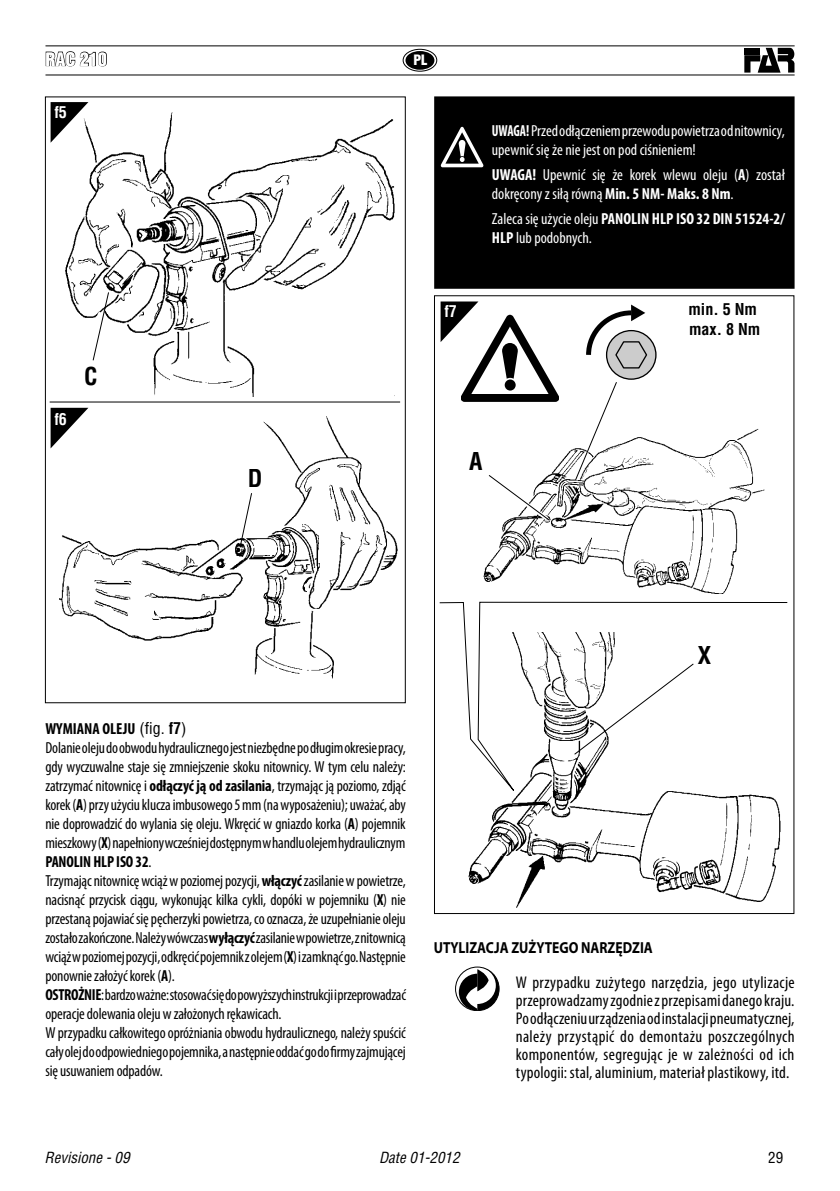
<style>
.page{position:relative;width:840px;height:1191px;background:#fff}
.page>*{position:absolute;margin:0;border:0;box-sizing:border-box;transform-origin:0 0}
.t1{font:700 condensed 24px "Helvetica LT Std";color:#000}
.t2{font:900 condensed 18px "Helvetica LT Std";color:#fff}
.t3{font:condensed 17px/18px "Myriad Pro";letter-spacing:.01em;color:#000;text-align:justify}
.t4{font:condensed 16px/19px "Myriad Pro";letter-spacing:-.01em;color:#000}
.t5{font:condensed 16px/19px "Myriad Pro";color:#fff}
.t6{font:700 16px "Myriad Pro";color:#000;scale:.85 1}
.t7{font:700 condensed 16px/20px "Helvetica LT Std";color:#000}
.t8{font:700 condensed 16px "Helvetica LT Std";color:#fff}
.t9{font:italic condensed 15px "Helvetica LT Std";color:#000}
.t10{font:condensed 15px "Helvetica LT Std";color:#000}
.t11{font:900 condensed 14px "Helvetica LT Std";color:#fff}
.s1{font-weight:700}
.s2{font-family:"Helvetica LT Std"}
.s3{font-family:"Helvetica LT Std";font-weight:700}
</style>
<div class="page">
<hr style="left:45px;top:45px;width:749px;height:1px;background:#000">
<hr style="left:45px;top:74px;width:749px;height:1px;background:#000">
<svg style="left:744px;top:48px;width:50px;height:25px"></svg>
<div style="left:406px;top:52px;width:27px;height:17px;background:#000;border-radius:50%"></div>
<div style="left:405px;top:51px;width:29px;height:19px;border:2px solid #000;border-radius:50%"></div>
<div style="left:402px;top:49px;width:35px;height:22px;border:1px solid #000;border-radius:50%"></div>
<svg style="left:45px;top:45px;width:62px;height:30px"></svg>
<hr style="left:50px;top:402px;width:350px;height:1px;background:#000">
<svg style="left:51px;top:102px;width:37px;height:40px"></svg>
<svg style="left:51px;top:408px;width:37px;height:40px"></svg>
<svg style="left:439px;top:602px;width:348px;height:40px"></svg>
<div style="left:435px;top:97px;width:358px;height:191px;background:#000"></div>
<div style="left:434px;top:96px;width:360px;height:193px;border:2px solid #000"></div>
<svg style="left:440px;top:127px;width:43px;height:40px"></svg>
<img style="left:55px;top:109px;width:340px;height:287px">
<svg style="left:70px;top:292px;width:39px;height:86px"></svg>
<img style="left:59px;top:416px;width:339px;height:263px">
<svg style="left:217px;top:467px;width:35px;height:77px"></svg>
<img style="left:483px;top:429px;width:282px;height:165px">
<svg style="left:440px;top:301px;width:118px;height:101px"></svg>
<svg style="left:483px;top:471px;width:69px;height:53px"></svg>
<div style="left:606px;top:330px;width:49px;height:49px;background:#ccc;border-radius:50%"></div>
<div style="left:605px;top:330px;width:51px;height:50px;border:1px solid #000;border-radius:50%"></div>
<svg style="left:586px;top:304px;width:61px;height:66px"></svg>
<svg style="left:573px;top:382px;width:45px;height:100px"></svg>
<img style="left:465px;top:633px;width:319px;height:275px">
<svg style="left:573px;top:663px;width:120px;height:92px"></svg>
<svg style="left:458px;top:968px;width:41px;height:42px"></svg>
<div style="left:455px;top:966px;width:44px;height:44px;border:1px solid #000;border-radius:50%"></div>
<p class="t2" style="left:45px;top:48px;width:63px">RAC 210</p>
<p class="t11" style="left:413px;top:51px;width:15px">PL</p>
<p class="t8" style="left:54px;top:102px;width:14px">f5</p>
<p class="t5" style="left:491px;top:121px;width:294px"><span class="s1">UWAGA!</span>Przed odłączeniem przewodu powietrza od nitownicy, upewnić się że nie jest on pod ciśnieniem!</p>
<p class="t5" style="left:491px;top:165px;width:294px"><span class="s1">UWAGA!</span> Upewnić się że korek wlewu oleju (<span class="s1">A</span>) został dokręcony z siłą równą <span class="s1">Min. 5 NM- Maks. 8 Nm</span>.</p>
<p class="t5" style="left:491px;top:209px;width:294px">Zaleca się użycie oleju <span class="s1">PANOLIN HLP ISO 32 DIN 51524-2/<br>HLP</span> lub podobnych.</p>
<p class="t8" style="left:54px;top:409px;width:14px">f6</p>
<h1 class="t1" style="left:84px;top:361px;width:15px">C</h1>
<h1 class="t1" style="left:248px;top:463px;width:16px">D</h1>
<p class="t8" style="left:444px;top:301px;width:14px">f7</p>
<h1 class="t1" style="left:469px;top:446px;width:15px">A</h1>
<p class="t7" style="left:688px;top:299px;width:73px">min. 5 Nm max. 8 Nm</p>
<h1 class="t1" style="left:697px;top:640px;width:15px">X</h1>
<p class="t4" style="left:45px;top:719px;width:362px"><span class="s1">WYMIANA OLEJU</span> <span class="s2">(fig.</span> <span class="s3">f7</span><span class="s2">)<br></span>Dolanie oleju do obwodu hydraulicznego jest niezbędne po długim okresie pracy, gdy wyczuwalne staje się zmniejszenie skoku nitownicy. W tym celu należy: zatrzymać nitownicę i <span class="s1">odłączyć ją od zasilania</span>, trzymając ją poziomo, zdjąć korek (<span class="s1">A</span>) przy użyciu klucza imbusowego 5 mm (na wyposażeniu); uważać, aby nie doprowadzić do wylania się oleju. Wkręcić w gniazdo korka (<span class="s1">A</span>) pojemnik mieszkowy (<span class="s1">X</span>) napełniony wcześniej dostępnym w handlu olejem hydraulicznym <span class="s1">PANOLIN HLP ISO 32</span>.<br>Trzymając nitownicę wciąż w poziomej pozycji, <span class="s1">włączyć</span> zasilanie w powietrze, nacisnąć przycisk ciągu, wykonując kilka cykli, dopóki w pojemniku (<span class="s1">X</span>) nie przestaną pojawiać się pęcherzyki powietrza, co oznacza, że uzupełnianie oleju zostało zakończone. Należy wówczas <span class="s1">wyłączyć</span> zasilanie w powietrze, z nitownicą wciąż w poziomej pozycji, odkręcić pojemnik z olejem (<span class="s1">X</span>) i zamknąć go. Następnie ponownie założyć korek (<span class="s1">A</span>).<br><span class="s1">OSTROŻNIE</span>: bardzo ważne: stosować się do powyższych instrukcji i przeprowadzać operacje dolewania oleju w założonych rękawicach.<br>W przypadku całkowitego opróżniania obwodu hydraulicznego, należy spuścić cały olej do odpowiedniego pojemnika, a następnie oddać go do firmy zajmującej się usuwaniem odpadów.</p>
<p class="t6" style="left:433px;top:937px;width:259px">UTYLIZACJA ZUŻYTEGO NARZĘDZIA</p>
<p class="t3" style="left:515px;top:973px;width:280px">W przypadku zużytego narzędzia, jego utylizacje przeprowadzamy zgodnie z przepisami danego kraju.<br>Po odłączeniu urządzenia od instalacji pneumatycznej, należy przystąpić do demontażu poszczególnych komponentów, segregując je w zależności od ich typologii: stal, aluminium, materiał plastikowy, itd.</p>
<p class="t9" style="left:44px;top:1147px;width:86px">Revisione - 09</p>
<p class="t9" style="left:379px;top:1147px;width:82px">Date 01-2012</p>
<p class="t10" style="left:767px;top:1147px;width:16px">29</p>
</div>
